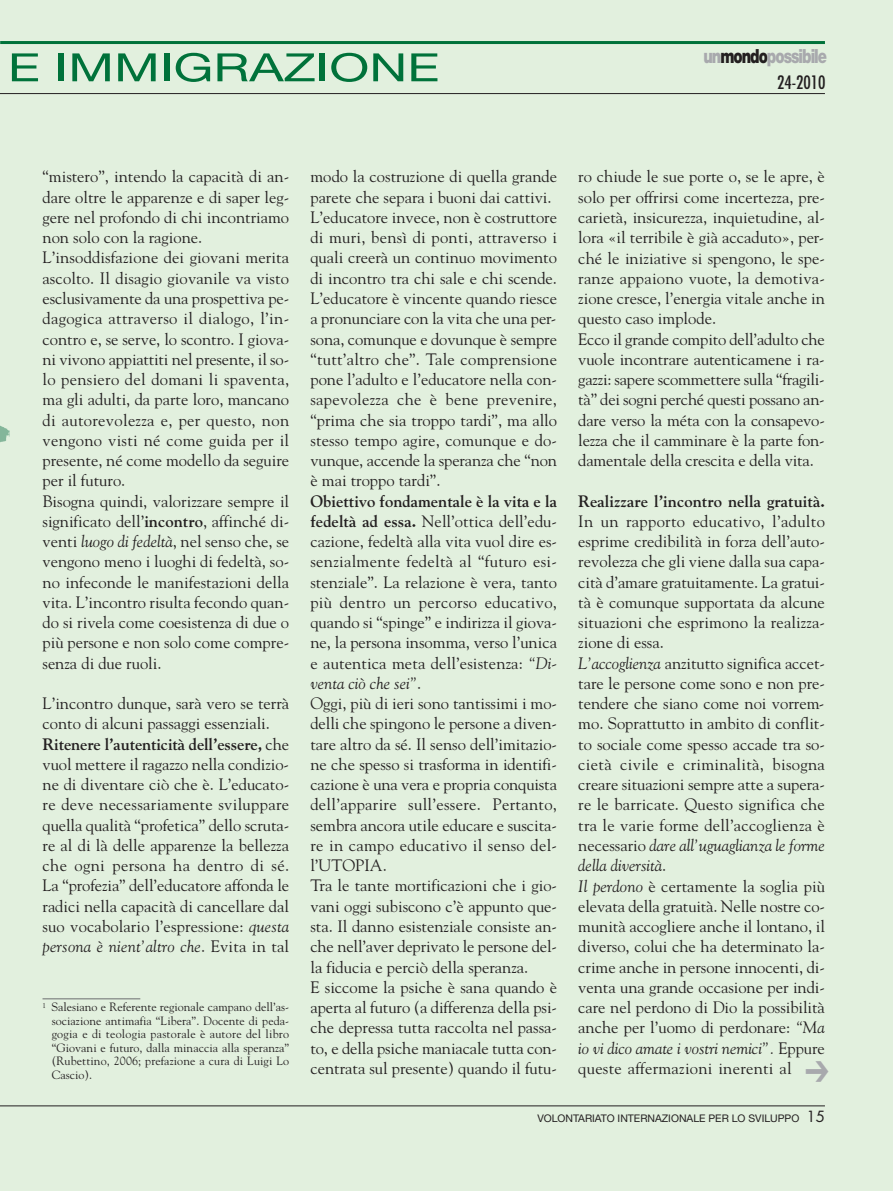
<style>
.page{position:relative;width:893px;height:1191px;background:#e2f0de}
.page>*{position:absolute;margin:0;border:0;box-sizing:border-box;transform-origin:0 0}
.t1{font:39px "Helvetica Neue";color:#00723a;scale:1.35 1}
.t2{font:900 19.5px "Helvetica Neue";letter-spacing:-.065em;color:#a8a9ad;scale:.75 1}
.t3{font:condensed 18px "Futura";color:#231f20}
.t4{font:16.5px/20.2px "Goudy";color:#231f20}
.t5{font:700 16.5px "Goudy";color:#231f20}
.t6{font:15px "Futura";color:#231f20}
.t7{font:12px/13.5px "Goudy";letter-spacing:.01em;color:#231f20;text-align:justify}
.t8{font:10.5px "Helvetica Neue";color:#231f20}
.s1{color:#231f20}
.s2{font-weight:700}
.s3{font-style:italic}
</style>
<div class="page">
<hr style="left:0;top:1105px;width:825px;height:1px;background:#231f20">
<hr style="left:0;top:41px;width:825px;height:3px;background:#00723a">
<hr style="left:0;top:93px;width:825px;height:1px;background:#231f20">
<hr style="left:43px;top:998px;width:97px;height:1px;background:#6c6d70">
<img style="left:0;top:425px;width:10px;height:18px">
<h1 class="t1" style="left:8px;top:53px;width:321px">E IMMIGRAZIONE</h1>
<p class="t2" style="left:703px;top:49px;width:166px">un<span class="s1">mondo</span>possibile</p>
<p class="t3" style="left:777px;top:74px;width:50px">24 -2010</p>
<p class="t4" style="left:43px;top:168px;width:248px">“mistero”, intendo la capacità di an&shy;dare oltre le apparenze e di saper leg&shy;gere nel profondo di chi incontriamo non solo con la ragione.<br>L’insoddisfazione dei giovani merita ascolto. Il disagio giovanile va visto esclusivamente da una prospettiva pe&shy;dagogica attraverso il dialogo, l’in&shy;contro e, se serve, lo scontro. I giova&shy;ni vivono appiattiti nel presente, il so&shy;lo pensiero del domani li spaventa, ma gli adulti, da parte loro, mancano di autorevolezza e, per questo, non vengono visti né come guida per il presente, né come modello da seguire per il futuro.<br>Bisogna quindi, valorizzare sempre il significato dell’<span class="s2">incontro</span>, affinché di&shy;venti <span class="s3">luogo di fedeltà</span>, nel senso che, se vengono meno i luoghi di fe deltà, so&shy;no infeconde le manifestazioni della vita. L’incontro risul ta fecondo quan&shy;do si rivela come coesistenza di due o più persone e non solo come compre&shy;senza di due ruoli.</p>
<p class="t4" style="left:43px;top:694px;width:248px">L’incontro dunque, sarà vero se terrà conto di alcuni passaggi essenziali.<br><span class="s2">Ritenere l’autenticità dell’essere,</span> che vuol mettere il ragazzo nella condizio&shy;ne di diventare ciò che è. L’educato&shy;re deve necessariamente sviluppare quella qualità “profetica” dello scruta&shy;re al di là delle apparenze la bellezza che ogni persona ha dentro di sé.<br>La “profezia” dell’educatore affonda le radici nella capacità di cancellare dal suo vocabolario l’espressione: <span class="s3">questa persona è nient’altro che</span>. Evita in tal</p>
<p class="t7" style="left:52px;top:1001px;width:239px;text-indent:-9px"><sup>1</sup> Salesiano e Referente regionale campano dell’as&shy;sociazione antimafia “Libera”. Docente di peda&shy;gogia e di teologia pastorale è autore del libro “Giovani e futuro, dalla minaccia alla speranza” (Rubettino, 2006; prefazione a cura di Luigi Lo Cascio).</p>
<p class="t4" style="left:310px;top:168px;width:248px">modo la costruzione di quella grande parete che separa i buoni dai cattivi.<br>L’educatore invece, non è costruttore di muri, bensì di ponti, attraverso i quali creerà un continuo movimento di incontro tra chi sale e chi scende.<br>L’educatore è vincente quando riesce a pronunciare con la vita che una per&shy;sona, comunque e dovunque è sempre “tutt’altro che”. Tale comprensione pone l’adulto e l’educatore nella con&shy;sapevolezza che è bene prevenire, “prima che sia troppo tardi”, ma allo stesso tempo agire, comunque e do&shy;vunque, accende la speranza che “non è mai troppo tardi”.</p>
<p class="t4" style="left:310px;top:492px;width:248px"><span class="s2">Obiettivo fondamentale è la vita e la fedeltà ad essa.</span> Nell’ottica dell’edu&shy;cazione, fedeltà alla vita vuol dire es&shy;senzialmente fedeltà al “futuro esi&shy;stenziale”. La relazione è vera, tanto più dentro un percorso educativo, quando si “spinge” e indirizza il giova&shy;ne, la persona insomma, verso l’unica e autentica meta dell’esistenza: <span class="s3">“Di&shy;venta ciò che sei”</span>.<br>Oggi, più di ieri sono tantissimi i mo&shy;delli che spingono le persone a diven&shy;tare altro da sé. Il senso dell’imitazio&shy;ne che spesso si trasforma in identifi&shy;cazione è una vera e propria conquista dell’apparire sull’essere. Pertanto, sembra ancora utile educare e suscita&shy;re in campo educativo il senso del&shy;l’UTOPIA.<br>Tra le tante mortificazioni che i gio&shy;vani oggi subiscono c’è appunto que&shy;sta. Il danno esistenziale consiste an&shy;che nell’aver deprivato le persone del&shy;la fiducia e perciò della speranza.<br>E siccome la psiche è sana quando è aperta al futuro (a differenza della psi&shy;che depressa tutta raccolta nel passa&shy;to, e della psiche maniacale tutta con&shy;centrata sul presente) quando il futu-</p>
<p class="t4" style="left:578px;top:168px;width:248px">ro chiude le sue porte o, se le apre, è solo per offrirsi come incertezza, pre&shy;carietà, insicurezza, inquietudine, al&shy;lora «il terribile è già accaduto», per&shy;ché le iniziative si spengono, le spe&shy;ranze appaiono vuote, la demotiva&shy;zione cresce, l’energia vitale anche in questo caso implode.<br>Ecco il grande compito dell’adulto che vuole incontrare autenticamene i ra&shy;gazzi: sapere scommettere sulla “fragili&shy;tà” dei sogni perché questi possano an&shy;dare verso la méta con la consapevo&shy;lezza che il camminare è la parte fon&shy;damentale della crescita e della vita.</p>
<p class="t5" style="left:578px;top:494px;width:248px">Realizzare l’incontro nella gratuità.</p>
<p class="t4" style="left:578px;top:512px;width:248px">In un rapporto educativo, l’adulto esprime credibilità in forza dell’auto&shy;revolezza che gli viene dalla sua capa&shy;cità d’amare gratuitamente. La gratui&shy;tà è comunque supportata da alcune situazioni che esprimono la realizza&shy;zione di essa.<br><span class="s3">L’accoglienza</span> anzitutto significa accet&shy;tare le persone come sono e non pre&shy;tendere che siano come noi vorrem&shy;mo. Soprattutto in ambito di conflit&shy;to sociale come spesso accade tra so&shy;cietà civile e criminalità, bisogna creare situazioni sempre atte a supera&shy;re le barricate. Questo significa che tra le varie forme dell’accoglienza è necessario <span class="s3">dare all’uguaglianza le forme della diversità</span>.<br><span class="s3">Il perdono</span> è certamente la soglia più elevata della gratuità. Nelle nostre co&shy;munità accogliere anche il lontano, il diverso, colui che ha determinato la&shy;crime anche in persone innocenti, di&shy;venta una grande occasione per indi&shy;care nel perdono di Dio la possibilità anche per l’uomo di perdonare: <span class="s3">“Ma io vi dico amate i vostri nemici”.</span> Eppure queste affermazioni inerenti al</p>
<p class="t8" style="left:537px;top:1114px;width:264px">VOLONTARIATO INTERNAZIONALE PER LO SVILUPPO</p>
<p class="t6" style="left:806px;top:1109px;width:20px">15</p>
</div>
